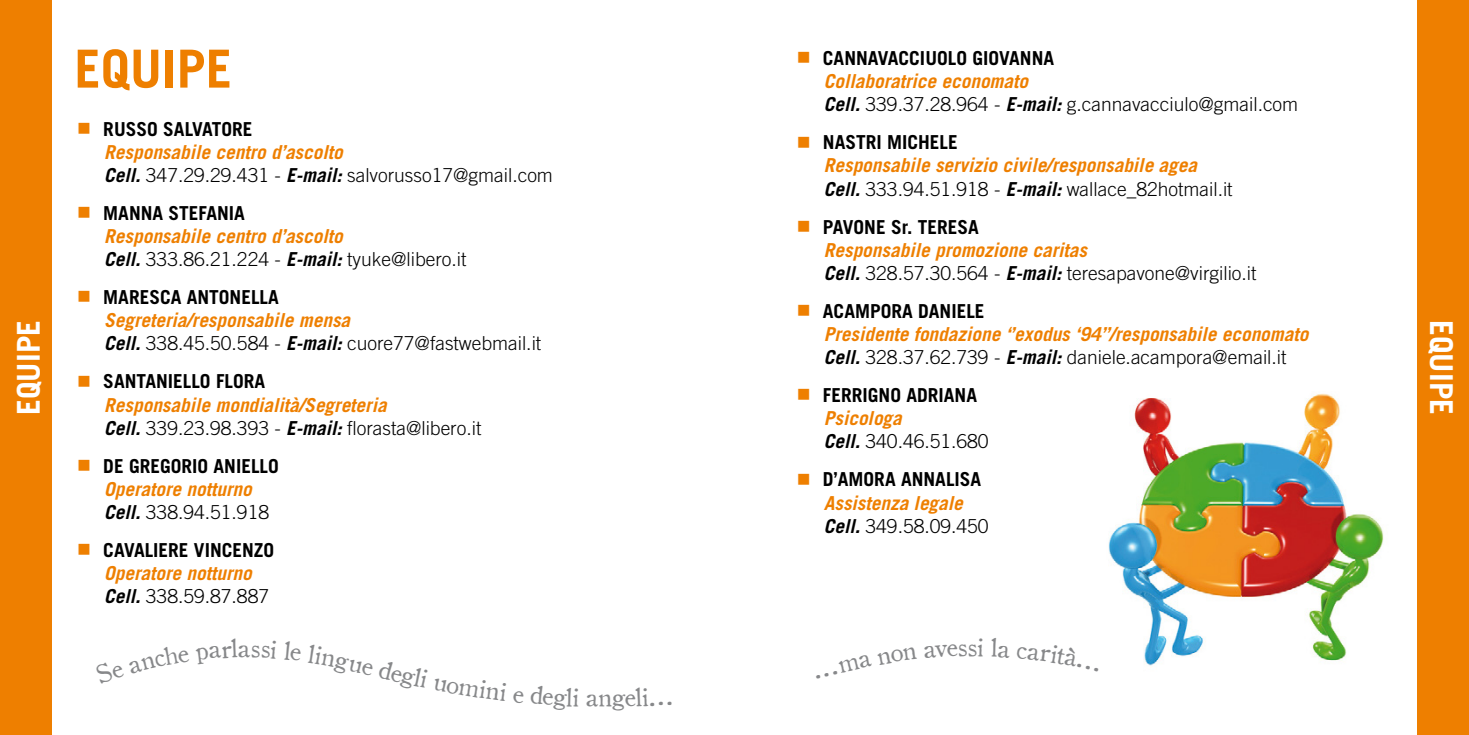
<style>
.page{position:relative;width:1469px;height:735px;background:#fff}
.page>*{position:absolute;margin:0;border:0;box-sizing:border-box;transform-origin:0 0}
.t1{font:700 52.5px "Trade Gothic LT Std";color:#ee7f00}
.t2{font:700 31.5px "Trade Gothic LT Std";color:#fff}
.t3{font:24.5px "Old Style 1 HPLHS";color:#87888a}
.t4{font:300 19.25px/23.1px "Trade Gothic LT Std";color:#000}
.t5{font:italic 700 19.25px/23.1px "Trade Gothic LT Std";color:#ee7f00}
.t6{font:700 19.25px "Trade Gothic LT Std";color:#000}
.s1{font-weight:700;font-style:italic;color:#ee7f00}
.s2{font-weight:700;font-style:italic}
.s3{color:#000}
.s4{font-weight:300;font-style:normal;color:#000}
</style>
<div class="page">
<img style="left:1108px;top:393px;width:276px;height:273px">
<div style="left:1417px;top:0;width:51px;height:734px;background:#ee7f00"></div>
<div style="left:0;top:0;width:51px;height:734px;background:#ee7f00"></div>
<h2 class="t2" style="left:9px;top:414px;width:96px;rotate:-90deg">EQUIPE</h2>
<h1 class="t1" style="left:74px;top:37px;width:159px">EQUIPE</h1>
<p class="t6" style="left:103px;top:117px;width:151px">RUSSO SALVATORE</p>
<p class="t4" style="left:104px;top:140px;width:450px"><span class="s1">Responsabile centro d’ascolto<br></span><span class="s2">Cell.</span> 347.29.29.431 - <span class="s2">E-mail:</span> salvorusso17@gmail.com</p>
<p class="t6" style="left:103px;top:201px;width:143px">MANNA STEFANIA</p>
<p class="t4" style="left:104px;top:224px;width:364px"><span class="s1">Responsabile centro d’ascolto<br></span><span class="s2">Cell.</span> 333.86.21.224 - <span class="s2">E-mail:</span> tyuke@libero.it</p>
<p class="t6" style="left:103px;top:285px;width:177px">MARESCA ANTONELLA</p>
<p class="t4" style="left:104px;top:308px;width:438px"><span class="s1">Segreteria/responsabile mensa<br></span><span class="s2">Cell.</span> 338.45.50.584 - <span class="s2">E-mail:</span> cuore77@fastwebmail.it</p>
<p class="t6" style="left:103px;top:369px;width:163px">SANTANIELLO FLORA</p>
<p class="t5" style="left:104px;top:393px;width:378px">Responsabile mondialità/Segreteria<br><span class="s3">Cell.</span> <span class="s4">339.23.98.393 -</span> <span class="s3">E-mail:</span> <span class="s4">florasta@libero.it</span></p>
<p class="t6" style="left:103px;top:453px;width:177px">DE GREGORIO ANIELLO</p>
<p class="t5" style="left:104px;top:477px;width:166px">Operatore notturno<br><span class="s3">Cell.</span> <span class="s4">338.94.51.918</span></p>
<p class="t6" style="left:103px;top:538px;width:172px">CAVALIERE VINCENZO</p>
<p class="t5" style="left:104px;top:561px;width:166px">Operatore notturno<br><span class="s3">Cell.</span> <span class="s4">338.59.87.887</span></p>
<p class="t3" style="left:238px;top:629px;width:14px">a</p>
<p class="t3" style="left:353px;top:643px;width:75px;rotate:13deg">ue degl</p>
<p class="t3" style="left:598px;top:679px;width:15px">n</p>
<p class="t6" style="left:823px;top:46px;width:233px">CANNAVACCIUOLO GIOVANNA</p>
<p class="t4" style="left:823px;top:69px;width:476px"><span class="s1">Collaboratrice economato<br></span><span class="s2">Cell.</span> 339.37.28.964 - <span class="s2">E-mail:</span> g.cannavacciulo@gmail.com</p>
<p class="t6" style="left:823px;top:130px;width:136px">NASTRI MICHELE</p>
<p class="t5" style="left:823px;top:154px;width:410px">Responsabile servizio civile/responsabile agea<br><span class="s3">Cell.</span> <span class="s4">333.94.51.918 -</span> <span class="s3">E-mail:</span> <span class="s4">wallace_82hotmail.it</span></p>
<p class="t6" style="left:823px;top:215px;width:157px">PAVONE Sr. TERESA</p>
<p class="t4" style="left:823px;top:238px;width:434px"><span class="s1">Responsabile promozione caritas<br></span><span class="s2">Cell.</span> 328.57.30.564 - <span class="s2">E-mail:</span> teresapavone@virgilio.it</p>
<p class="t6" style="left:823px;top:299px;width:163px">ACAMPORA DANIELE</p>
<p class="t5" style="left:823px;top:322px;width:486px">Presidente fondazione ‘’exodus ‘94’’/responsabile economato<br><span class="s3">Cell.</span> <span class="s4">328.37.62.739 -</span> <span class="s3">E-mail:</span> <span class="s4">daniele.acampora@email.it</span></p>
<p class="t6" style="left:823px;top:383px;width:156px">FERRIGNO ADRIANA</p>
<p class="t4" style="left:823px;top:406px;width:166px"><span class="s1">Psicologa<br></span><span class="s2">Cell.</span> 340.46.51.680</p>
<p class="t6" style="left:823px;top:467px;width:160px">D’AMORA ANNALISA</p>
<p class="t5" style="left:823px;top:491px;width:166px">Assistenza legale<br><span class="s3">Cell.</span> <span class="s4">349.58.09.450</span></p>
<p class="t3" style="left:967px;top:628px;width:10px">s</p>
<h2 class="t2" style="left:1460px;top:320px;width:96px;rotate:90deg">EQUIPE</h2>
</div>
